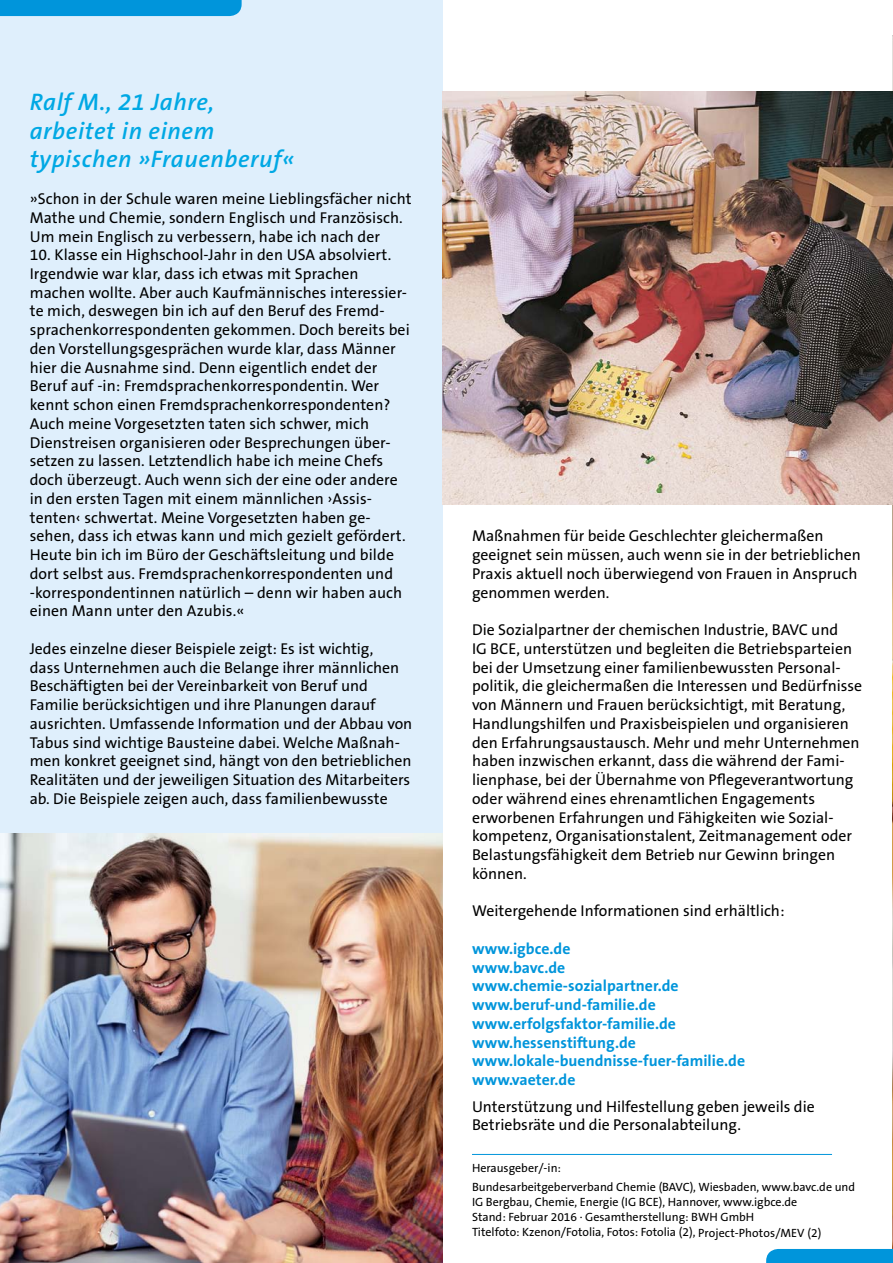
<style>
.page{position:relative;width:893px;height:1263px;background:#fff}
.page>*{position:absolute;margin:0;border:0;box-sizing:border-box;transform-origin:0 0}
.t1{font:italic 600 24px/28.5px "The Sans B6";letter-spacing:.025em;color:#00a8e4}
.t2{font:15.75px/18.8px "The Sans B5 Plain";color:#000}
.t3{font:700 15.75px/18.8px "The Sans B7";color:#0095db}
.t4{font:12px/15px "The Sans B5 Plain";color:#000}
</style>
<div class="page">
<div style="left:0;top:0;width:442px;height:1263px;background:#dfeffc"></div>
<img style="left:892px;top:504px;width:1px;height:745px">
<img style="left:0;top:833px;width:442px;height:430px">
<img style="left:442px;top:92px;width:451px;height:412px">
<div style="left:766px;top:1249px;width:127px;height:14px;background:#0095db"></div>
<div style="left:0;top:0;width:242px;height:16px;background:#0095db"></div>
<hr style="left:892px;top:0;width:1px;height:119px;background:#fff">
<hr style="left:472px;top:1154px;width:360px;height:1px;background:#0095db">
<h1 class="t1" style="left:30px;top:89px;width:266px">Ralf M., 21 Jahre, arbeitet in einem typischen »Frauenberuf«</h1>
<p class="t2" style="left:30px;top:190px;width:383px">»Schon in der Schule waren meine Lieblingsfächer nicht<br>Mathe und Chemie, sondern Englisch und Französisch.<br>Um mein Englisch zu verbessern, habe ich nach der</p>
<p class="t2" style="left:30px;top:246px;width:382px">10. Klasse ein Highschool-Jahr in den USA absolviert.<br>Irgendwie war klar, dass ich etwas mit Sprachen machen wollte. Aber auch Kaufmännisches interessier&shy;te mich, deswegen bin ich auf den Beruf des Fremd&shy;sprachenkorrespondenten gekommen. Doch bereits bei den Vorstellungsgesprächen wurde klar, dass Männer hier die Ausnahme sind. Denn eigentlich endet der Beruf auf -in: Fremdsprachenkorrespondentin. Wer kennt schon einen Fremdsprachenkorrespondenten?<br>Auch meine Vorgesetzten taten sich schwer, mich Dienstreisen organisieren oder Besprechungen über&shy;setzen zu lassen. Letztendlich habe ich meine Chefs doch überzeugt. Auch wenn sich der eine oder andere in den ersten Tagen mit einem männlichen ›Assis&shy;tenten‹ schwertat. Meine Vorgesetzten haben ge&shy;sehen, dass ich etwas kann und mich gezielt gefördert.<br>Heute bin ich im Büro der Geschäftsleitung und bilde dort selbst aus. Fremdsprachenkorrespondenten und -korrespondentinnen natürlich – denn wir haben auch einen Mann unter den Azubis.«</p>
<p class="t2" style="left:30px;top:640px;width:384px">Jedes einzelne dieser Beispiele zeigt: Es ist wichtig,<br>dass Unternehmen auch die Belange ihrer männlichen Beschäftigten bei der Vereinbarkeit von Beruf und Familie berücksichtigen und ihre Planungen darauf ausrichten. Umfassende Information und der Abbau von Tabus sind wichtige Bausteine dabei. Welche Maßnah&shy;men konkret geeignet sind, hängt von den betrieblichen Realitäten und der jeweiligen Situation des Mitarbeiters ab. Die Beispiele zeigen auch, dass familienbewusste</p>
<p class="t2" style="left:472px;top:527px;width:390px">Maßnahmen für beide Geschlechter gleichermaßen geeignet sein müssen, auch wenn sie in der betrieblichen Praxis aktuell noch überwiegend von Frauen in Anspruch genommen werden.</p>
<p class="t2" style="left:472px;top:621px;width:392px">Die Sozialpartner der chemischen Industrie, BAVC und<br>IG BCE, unterstützen und begleiten die Betriebsparteien bei der Umsetzung einer familienbewussten Personal&shy;politik, die gleichermaßen die Interessen und Bedürfnisse von Männern und Frauen berücksichtigt, mit Beratung, Handlungshilfen und Praxisbeispielen und organisieren den Erfahrungsaustausch. Mehr und mehr Unternehmen haben inzwischen erkannt, dass die während der Fami&shy;lienphase, bei der Übernahme von Pflegeverantwortung oder während eines ehrenamtlichen Engagements erworbenen Erfahrungen und Fähigkeiten wie Sozial&shy;kompetenz, Organisationstalent, Zeitmanagement oder Belastungsfähigkeit dem Betrieb nur Gewinn bringen können.</p>
<p class="t2" style="left:472px;top:902px;width:314px">Weitergehende Informationen sind erhältlich:</p>
<p class="t3" style="left:472px;top:939px;width:275px">www.igbce.de<br>www.bavc.de www.chemie-sozialpartner.de www.beruf-und-familie.de www.erfolgsfaktor-familie.de www.hessenstiftung.de www.lokale-buendnisse-fuer-familie.de www.vaeter.de</p>
<p class="t2" style="left:472px;top:1098px;width:344px;line-height:18px">Unterstützung und Hilfestellung geben jeweils die<br>Betriebsräte und die Personalabteilung.</p>
<p class="t4" style="left:472px;top:1158px;width:385px;line-height:19.2px">Herausgeber/-in:<br>Bundesarbeitgeberverband Chemie (BAVC), Wiesbaden, www.bavc.de und</p>
<p class="t4" style="left:472px;top:1195px;width:351px">IG Bergbau, Chemie, Energie (IG BCE), Hannover, www.igbce.de<br>Stand: Februar 2016 · Gesamtherstellung: BWH GmbH<br>Titelfoto: Kzenon/Fotolia, Fotos: Fotolia (2), Project-Photos/MEV (2)</p>
</div>
